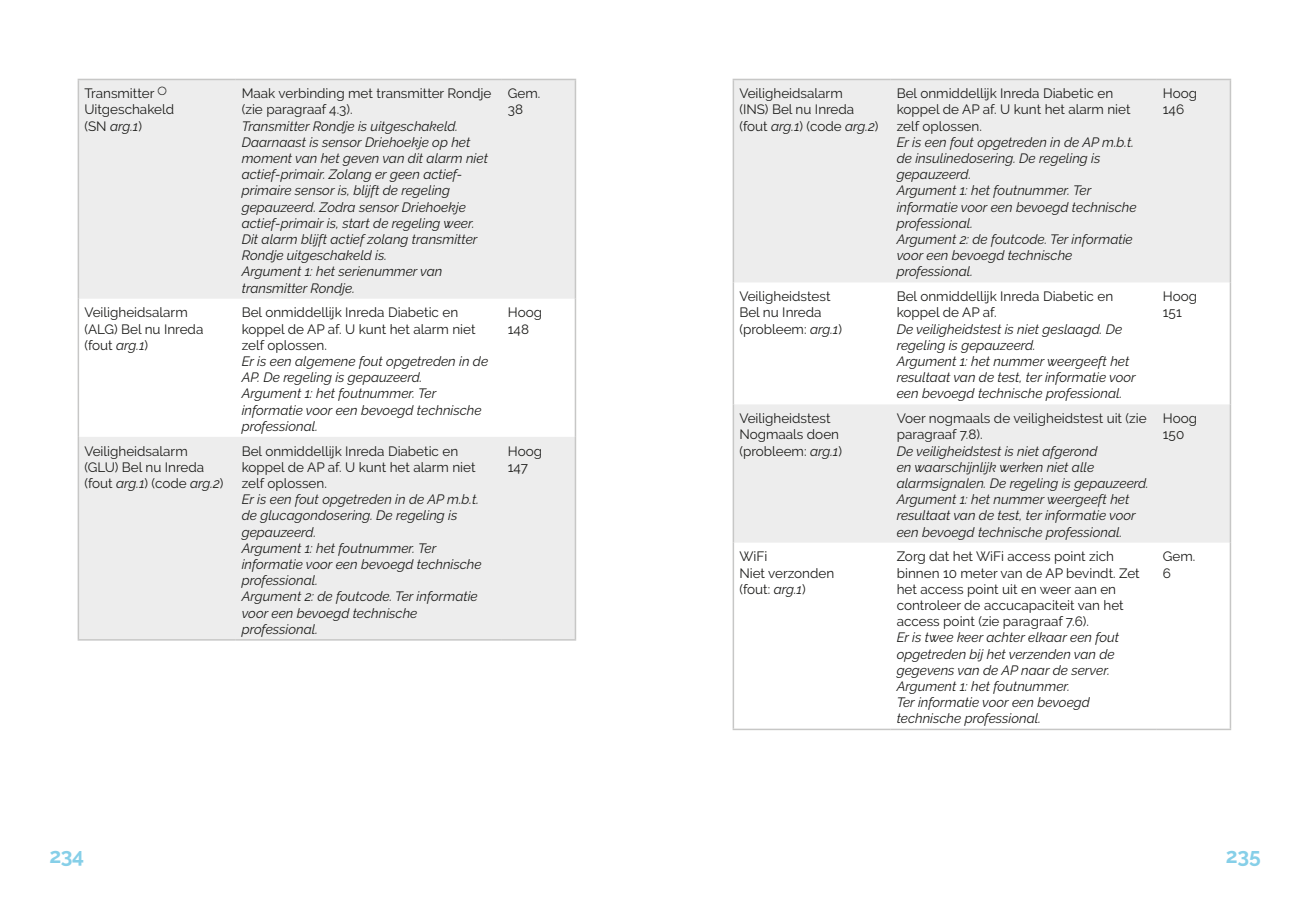
<style>
.page{position:relative;width:1310px;height:919px;background:#fff}
.page>*{position:absolute;margin:0;border:0;box-sizing:border-box;transform-origin:0 0}
.t1{font:700 21px "Raleway";letter-spacing:-.015em;color:#86cfe8}
.t2{font:italic 13.5px/16.2px "Raleway";color:#1d1d1b}
.t3{font:13.5px/16.2px "Raleway";color:#1d1d1b}
.s1{font-style:normal}
.s2{font-style:italic}
</style>
<div class="page">
<svg style="left:79px;top:80px;width:496px;height:559px;fill:#ededed"></svg>
<hr style="left:78px;top:79px;width:158px;height:1px;background:#c7c7c6">
<hr style="left:78px;top:80px;width:1px;height:219px;background:#c7c7c6">
<hr style="left:236px;top:79px;width:266px;height:1px;background:#c7c7c6">
<hr style="left:502px;top:79px;width:74px;height:1px;background:#c7c7c6">
<hr style="left:575px;top:80px;width:1px;height:219px;background:#c7c7c6">
<hr style="left:78px;top:299px;width:1px;height:138px;background:#c7c7c6">
<hr style="left:575px;top:299px;width:1px;height:138px;background:#c7c7c6">
<hr style="left:78px;top:437px;width:1px;height:202px;background:#c7c7c6">
<hr style="left:575px;top:437px;width:1px;height:202px;background:#c7c7c6">
<hr style="left:78px;top:639px;width:158px;height:1px;background:#c7c7c6">
<hr style="left:236px;top:639px;width:266px;height:1px;background:#c7c7c6">
<hr style="left:502px;top:639px;width:74px;height:1px;background:#c7c7c6">
<svg style="left:734px;top:80px;width:495px;height:462px;fill:#ededed"></svg>
<hr style="left:732px;top:79px;width:158px;height:1px;background:#c7c7c6">
<hr style="left:732px;top:80px;width:2px;height:202px;background:#c7c7c6">
<hr style="left:890px;top:79px;width:267px;height:1px;background:#c7c7c6">
<hr style="left:1157px;top:79px;width:74px;height:1px;background:#c7c7c6">
<hr style="left:1229px;top:80px;width:2px;height:202px;background:#c7c7c6">
<hr style="left:732px;top:282px;width:2px;height:122px;background:#c7c7c6">
<hr style="left:1229px;top:282px;width:2px;height:122px;background:#c7c7c6">
<hr style="left:732px;top:404px;width:2px;height:138px;background:#c7c7c6">
<hr style="left:1229px;top:404px;width:2px;height:138px;background:#c7c7c6">
<hr style="left:732px;top:542px;width:2px;height:186px;background:#c7c7c6">
<hr style="left:1229px;top:542px;width:2px;height:186px;background:#c7c7c6">
<hr style="left:732px;top:728px;width:158px;height:2px;background:#c7c7c6">
<hr style="left:890px;top:728px;width:267px;height:2px;background:#c7c7c6">
<hr style="left:1157px;top:728px;width:74px;height:2px;background:#c7c7c6">
<svg style="left:158px;top:87px;width:8px;height:8px"></svg>
<p class="t3" style="left:84px;top:85px;width:72px">Transmitter</p>
<p class="t3" style="left:84px;top:101px;width:91px">Uitgeschakeld</p>
<p class="t2" style="left:84px;top:118px;width:59px"><span class="s1">(SN</span> arg.1<span class="s1">)</span></p>
<p class="t3" style="left:242px;top:85px;width:251px">Maak verbinding met transmitter Rondje (zie paragraaf 4.3).</p>
<p class="t2" style="left:242px;top:118px;width:248px">Transmitter Rondje is uitgeschakeld.<br>Daarnaast is sensor Driehoekje op het moment van het geven van dit alarm niet actief-primair. Zolang er geen actief&shy;primaire sensor is, blijft de regeling gepauzeerd. Zodra sensor Driehoekje actief-primair is, start de regeling weer.<br>Dit alarm blijft actief zolang transmitter Rondje uitgeschakeld is.</p>
<p class="t2" style="left:242px;top:263px;width:202px">Argument 1: het serienummer van transmitter Rondje.</p>
<p class="t3" style="left:508px;top:85px;width:34px">Gem.</p>
<p class="t3" style="left:508px;top:101px;width:17px">38</p>
<p class="t3" style="left:84px;top:304px;width:105px">Veiligheidsalarm</p>
<p class="t3" style="left:84px;top:320px;width:120px">(ALG) Bel nu Inreda</p>
<p class="t3" style="left:84px;top:337px;width:65px">(fout <span class="s2">arg.1</span>)</p>
<p class="t3" style="left:242px;top:304px;width:235px">Bel onmiddellijk Inreda Diabetic en koppel de AP af. U kunt het alarm niet zelf oplossen.</p>
<p class="t2" style="left:242px;top:353px;width:248px">Er is een algemene fout opgetreden in de<br>AP. De regeling is gepauzeerd.</p>
<p class="t2" style="left:242px;top:385px;width:241px">Argument 1: het foutnummer. Ter informatie voor een bevoegd technische professional.</p>
<p class="t3" style="left:508px;top:304px;width:36px">Hoog</p>
<p class="t3" style="left:508px;top:320px;width:23px">148</p>
<p class="t3" style="left:84px;top:442px;width:105px">Veiligheidsalarm</p>
<p class="t3" style="left:84px;top:459px;width:121px">(GLU) Bel nu Inreda</p>
<p class="t3" style="left:84px;top:475px;width:141px">(fout <span class="s2">arg.1</span>) (code <span class="s2">arg.2</span>)</p>
<p class="t2" style="left:242px;top:442px;width:239px"><span class="s1">Bel onmiddellijk Inreda Diabetic en koppel de AP af. U kunt het alarm niet zelf oplossen.<br></span>Er is een fout opgetreden in de AP m.b.t. de glucagondosering. De regeling is gepauzeerd.</p>
<p class="t2" style="left:242px;top:540px;width:241px">Argument 1: het foutnummer. Ter informatie voor een bevoegd technische professional.</p>
<p class="t2" style="left:242px;top:588px;width:238px">Argument 2: de foutcode. Ter informatie voor een bevoegd technische professional.</p>
<p class="t3" style="left:508px;top:442px;width:36px">Hoog</p>
<p class="t3" style="left:508px;top:459px;width:22px">147</p>
<p class="t3" style="left:739px;top:85px;width:105px">Veiligheidsalarm</p>
<p class="t3" style="left:739px;top:101px;width:116px">(INS) Bel nu Inreda</p>
<p class="t3" style="left:739px;top:118px;width:141px">(fout <span class="s2">arg.1</span>) (code <span class="s2">arg.2</span>)</p>
<p class="t3" style="left:739px;top:288px;width:93px">Veiligheidstest</p>
<p class="t3" style="left:739px;top:304px;width:84px">Bel nu Inreda</p>
<p class="t3" style="left:739px;top:320px;width:104px">(probleem: <span class="s2">arg.1</span>)</p>
<p class="t3" style="left:739px;top:410px;width:93px">Veiligheidstest</p>
<p class="t3" style="left:739px;top:426px;width:101px">Nogmaals doen</p>
<p class="t3" style="left:739px;top:442px;width:104px">(probleem: <span class="s2">arg.1</span>)</p>
<p class="t3" style="left:739px;top:548px;width:29px">WiFi</p>
<p class="t3" style="left:739px;top:564px;width:96px">Niet verzonden</p>
<p class="t3" style="left:739px;top:580px;width:68px">(fout: <span class="s2">arg.1</span>)</p>
<p class="t3" style="left:896px;top:85px;width:235px">Bel onmiddellijk Inreda Diabetic en koppel de AP af. U kunt het alarm niet zelf oplossen.</p>
<p class="t2" style="left:896px;top:134px;width:239px">Er is een fout opgetreden in de AP m.b.t. de insulinedosering. De regeling is gepauzeerd.</p>
<p class="t2" style="left:896px;top:182px;width:241px">Argument 1: het foutnummer. Ter informatie voor een bevoegd technische professional.</p>
<p class="t2" style="left:896px;top:231px;width:238px">Argument 2: de foutcode. Ter informatie voor een bevoegd technische professional.</p>
<p class="t3" style="left:896px;top:288px;width:218px">Bel onmiddellijk Inreda Diabetic en koppel de AP af.</p>
<p class="t2" style="left:896px;top:321px;width:227px">De veiligheidstest is niet geslaagd. De regeling is gepauzeerd.</p>
<p class="t2" style="left:896px;top:353px;width:234px">Argument 1: het nummer weergeeft het</p>
<p class="t2" style="left:896px;top:369px;width:241px">resultaat van de test, ter informatie voor</p>
<p class="t2" style="left:896px;top:385px;width:227px">een bevoegd technische professional.</p>
<p class="t3" style="left:896px;top:410px;width:251px">Voer nogmaals de veiligheidstest uit (zie paragraaf 7.8).</p>
<p class="t2" style="left:896px;top:442px;width:253px">De veiligheidstest is niet afgerond<br>en waarschijnlijk werken niet alle alarmsignalen. De regeling is gepauzeerd.</p>
<p class="t2" style="left:896px;top:491px;width:234px">Argument 1: het nummer weergeeft het</p>
<p class="t2" style="left:896px;top:507px;width:241px">resultaat van de test, ter informatie voor</p>
<p class="t2" style="left:896px;top:523px;width:227px">een bevoegd technische professional.</p>
<p class="t3" style="left:896px;top:548px;width:245px">Zorg dat het WiFi access point zich binnen 10 meter van de AP bevindt. Zet het access point uit en weer aan en controleer de accucapaciteit van het access point (zie paragraaf 7.6).</p>
<p class="t2" style="left:896px;top:629px;width:224px">Er is twee keer achter elkaar een fout opgetreden bij het verzenden van de gegevens van de AP naar de server.</p>
<p class="t2" style="left:896px;top:678px;width:195px">Argument 1: het foutnummer.<br>Ter informatie voor een bevoegd technische professional.</p>
<p class="t3" style="left:1163px;top:85px;width:36px">Hoog<br>146</p>
<p class="t3" style="left:1163px;top:288px;width:36px">Hoog</p>
<p class="t3" style="left:1163px;top:304px;width:20px">151</p>
<p class="t3" style="left:1163px;top:410px;width:36px">Hoog</p>
<p class="t3" style="left:1163px;top:426px;width:23px">150</p>
<p class="t3" style="left:1163px;top:548px;width:34px">Gem.</p>
<p class="t3" style="left:1163px;top:564px;width:10px">6</p>
<h1 class="t1" style="left:49px;top:843px;width:36px">234</h1>
<h1 class="t1" style="left:1226px;top:843px;width:36px">235</h1>
</div>
